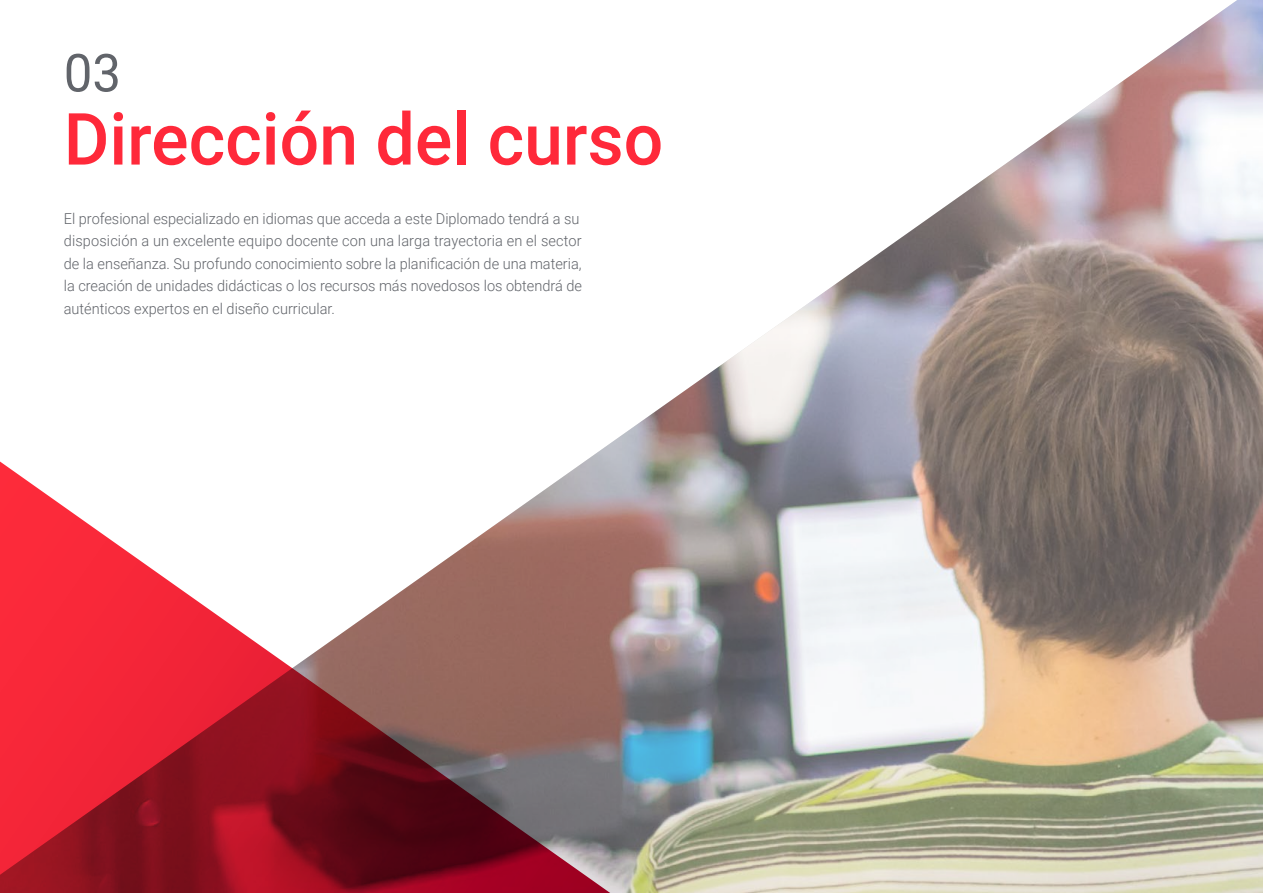
<style>
.page{position:relative;width:1263px;height:893px;background:#fff}
.page>*{position:absolute;margin:0;border:0;box-sizing:border-box;transform-origin:0 0}
.t1{font:500 72px "Roboto";color:#ff293a}
.t2{font:52.5px "Roboto";color:#61646a}
.t3{font:300 15px/22.5px "Roboto";color:#61646a}
</style>
<div class="page">
<img style="left:607px;top:0;width:656px;height:893px">
<svg style="left:0;top:446px;width:640px;height:447px"></svg>
<h2 class="t2" style="left:64px;top:36px;width:59px">03</h2>
<h1 class="t1" style="left:64px;top:89px;width:601px">Dirección del curso</h1>
<p class="t3" style="left:64px;top:207px;width:520px">El profesional especializado en idiomas que acceda a este Diplomado tendrá a su disposición a un excelente equipo docente con una larga trayectoria en el sector de la enseñanza. Su profundo conocimiento sobre la planificación de una materia, la creación de unidades didácticas o los recursos más novedosos los obtendrá de auténticos expertos en el diseño curricular.</p>
</div>
